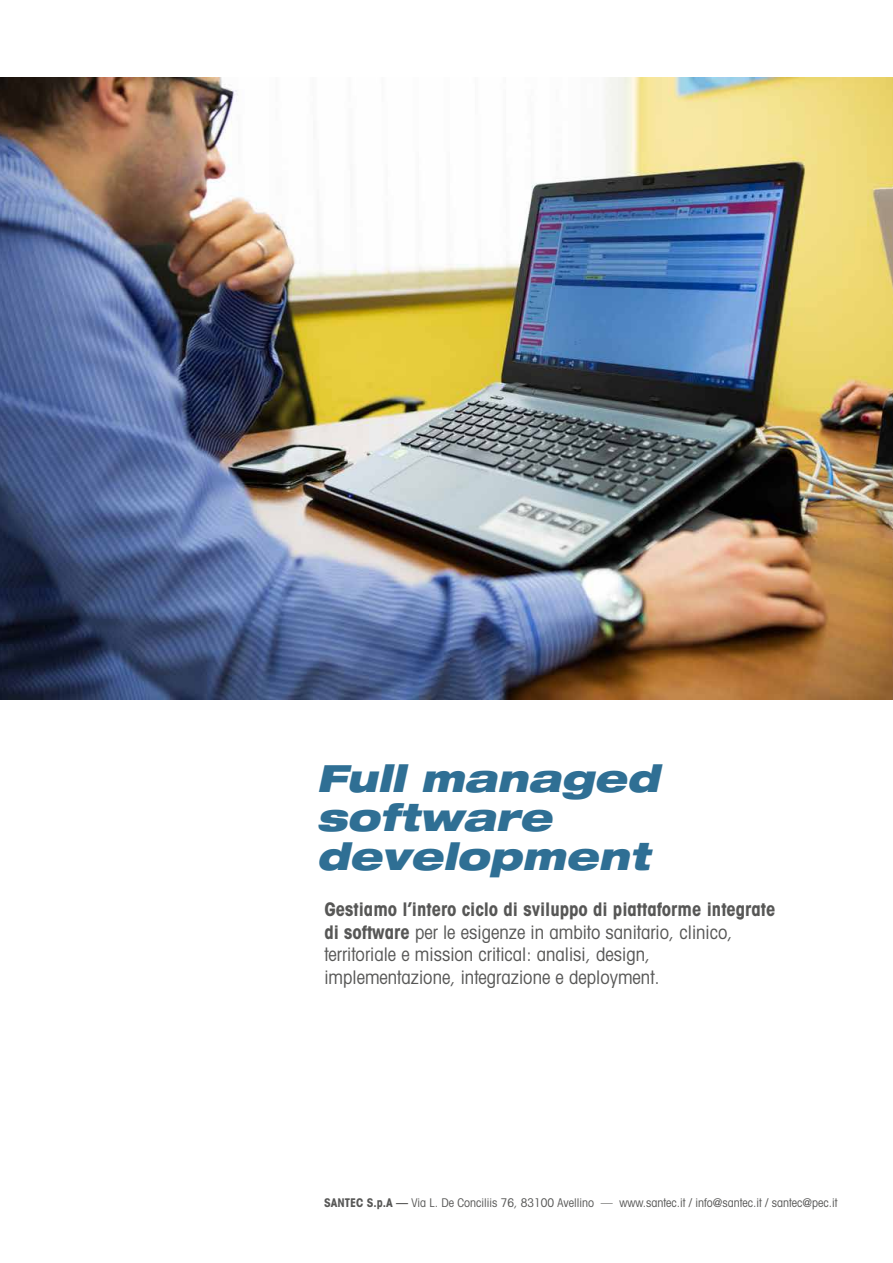
<style>
.page{position:relative;width:893px;height:1263px;background:#fff}
.page>*{position:absolute;margin:0;border:0;box-sizing:border-box;transform-origin:0 0}
.t1{font:italic 900 expanded 37.5px/39px "Helvetica Neue";color:#2f6f94}
.t2{font:condensed 18.75px/22.5px "Avant Garde";color:#575756}
.t3{font:condensed 12px "Avant Garde";color:#575756}
.s1{font-weight:700}
</style>
<div class="page">
<img style="left:0;top:77px;width:893px;height:622px">
<h1 class="t1" style="left:316px;top:757px;width:344px">Full managed software development</h1>
<p class="t2" style="left:324px;top:898px;width:453px"><span class="s1">Gestiamo l’intero ciclo di sviluppo di piattaforme integrate di software</span> per le esigenze in ambito sanitario, clinico, territoriale e mission critical: analisi, design, implementazione, integrazione e deployment.</p>
<p class="t3" style="left:324px;top:1195px;width:515px"><span class="s1">SANTEC S.p.A —</span> Via L. De Conciliis 76, 83100 Avellino — www.santec.it / info@santec.it / santec@pec.it</p>
</div>
